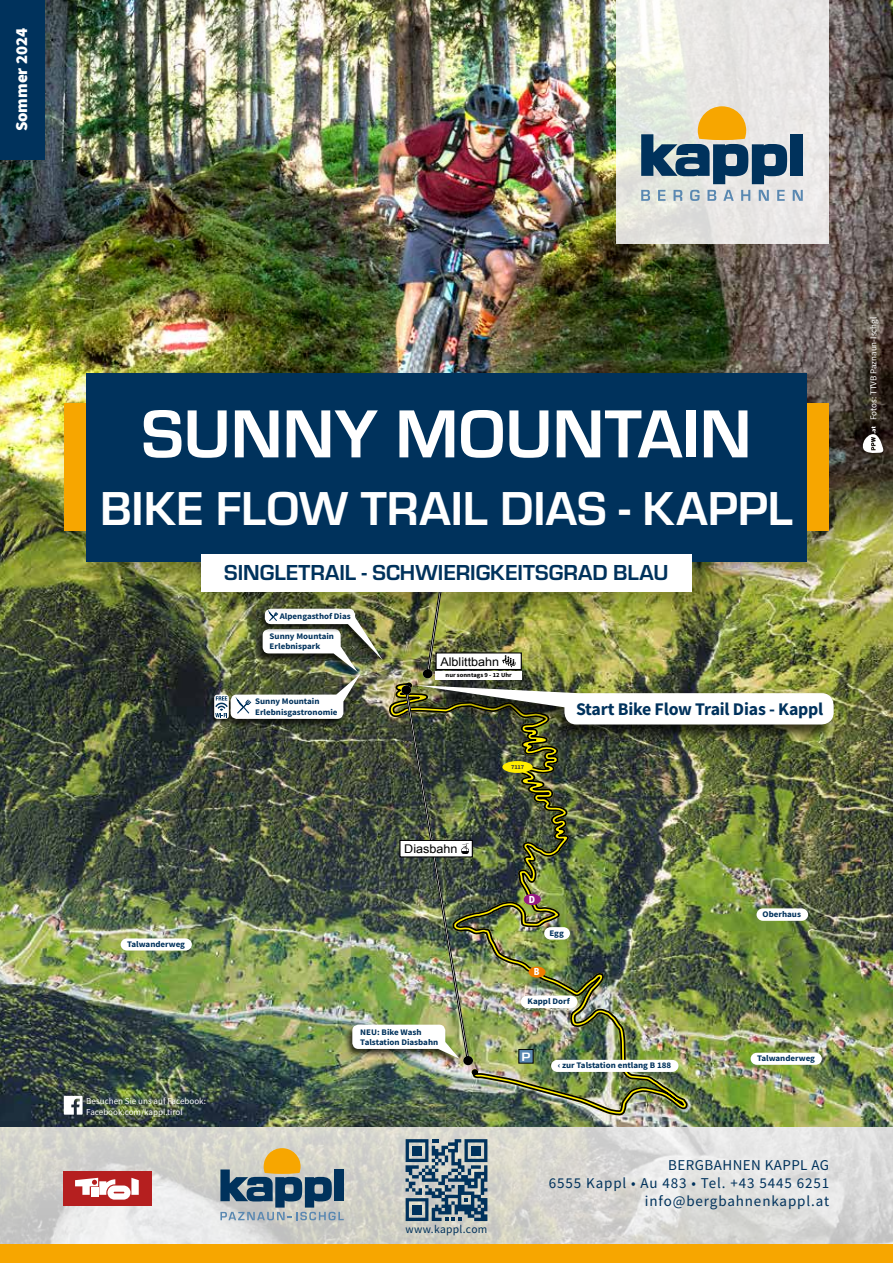
<style>
.page{position:relative;width:893px;height:1263px;background:#fff}
.page>*{position:absolute;margin:0;border:0;box-sizing:border-box;transform-origin:0 0}
.t1{font:700 70.35px "Eurostile";color:#fff}
.t2{font:700 49.35px "Eurostile";color:#fff}
.t3{font:700 22.5px "Eurostile";color:#00325c}
.t4{font:700 17.85px "Source Sans Pro";letter-spacing:-.01em;color:#00325c}
.t5{font:900 16.8px "Source Sans Pro";color:#fff}
.t6{font:15px/18px "Source Sans Pro";letter-spacing:.06em;color:#00325c;text-align:right}
.t7{font:700 12.6px "Eurostile";color:#fff;scale:1.17 1}
.t8{font:12px "Arial";color:#000;scale:1.05 1}
.t9{font:11.55px "Source Sans Pro";letter-spacing:.03em;color:#00325c}
.t10{font:700 10.05px "Avenir Next Condensed";color:#fff;scale:1.05 1}
.t11{font:9px/10.5px "Source Sans Pro";color:#fff}
.t12{font:700 8.55px/10.2px "Source Sans Pro";color:#00325c;scale:1.05 1}
.t13{font:700 6.15px "Source Sans Pro";color:#000;scale:1.05 1}
.t14{font:700 6.15px "Source Sans Pro";color:#3c3c3b;scale:1.05 1}
</style>
<div class="page">
<img style="left:0;top:1127px;width:893px;height:117px">
<img style="left:0;top:570px;width:893px;height:557px">
<img style="left:387px;top:1075px;width:298px;height:52px">
<div style="left:210px;top:694px;width:20px;height:29px;background:#000;opacity:.75"></div>
<svg style="left:214px;top:695px;width:15px;height:24px"></svg>
<div style="left:121px;top:938px;width:71px;height:12px;background:#fff;border-radius:6px"></div>
<img style="left:0;top:0;width:893px;height:570px">
<div style="left:856px;top:420px;width:34px;height:40px;background:#000;opacity:.75"></div>
<svg style="left:862px;top:426px;width:21px;height:28px"></svg>
<div style="left:0;top:0;width:45px;height:159px;background:#00325c"></div>
<div style="left:0;top:1244px;width:893px;height:19px;background:#f7a600"></div>
<svg style="left:406px;top:1139px;width:81px;height:82px;background:#698192"></svg>
<div style="left:471px;top:1146px;width:10px;height:9px;background:#00325c"></div>
<div style="left:412px;top:1146px;width:10px;height:9px;background:#00325c"></div>
<div style="left:412px;top:1205px;width:10px;height:9px;background:#00325c"></div>
<div style="left:54px;top:364px;width:803px;height:255px;background:#000;opacity:.25"></div>
<div style="left:64px;top:403px;width:22px;height:127px;background:#f7a600"></div>
<div style="left:807px;top:403px;width:22px;height:127px;background:#f7a600"></div>
<div style="left:86px;top:373px;width:721px;height:189px;background:#00325c"></div>
<div style="left:201px;top:554px;width:490px;height:37px;background:#fff"></div>
<svg style="left:64px;top:1096px;width:19px;height:19px"></svg>
<img style="left:215px;top:503px;width:619px;height:572px">
<svg style="left:616px;top:0;width:212px;height:244px;background:#e8e8e4"></svg>
<div style="left:63px;top:1172px;width:88px;height:34px;background:#b51f1f"></div>
<svg style="left:75px;top:1178px;width:64px;height:21px"></svg>
<div style="left:791px;top:134px;width:12px;height:42px;background:#00325c"></div>
<svg style="left:641px;top:106px;width:146px;height:78px;background:#97a098"></svg>
<svg style="left:641px;top:190px;width:9px;height:11px"></svg>
<svg style="left:658px;top:190px;width:7px;height:11px"></svg>
<svg style="left:673px;top:190px;width:9px;height:11px"></svg>
<svg style="left:690px;top:190px;width:10px;height:11px"></svg>
<svg style="left:707px;top:190px;width:9px;height:11px"></svg>
<svg style="left:723px;top:190px;width:11px;height:11px"></svg>
<svg style="left:741px;top:190px;width:9px;height:11px"></svg>
<svg style="left:759px;top:190px;width:10px;height:11px"></svg>
<svg style="left:777px;top:190px;width:8px;height:11px"></svg>
<svg style="left:793px;top:190px;width:10px;height:11px"></svg>
<svg style="left:220px;top:1148px;width:124px;height:72px;background:#939c97"></svg>
<h3 class="t5" style="left:10px;top:131px;width:105px;rotate:-90deg">Sommer 2024</h3>
<h1 class="t1" style="left:141px;top:395px;width:612px">SUNNY MOUNTAIN</h1>
<h2 class="t2" style="left:100px;top:481px;width:694px">BIKE FLOW TRAIL DIAS - KAPPL</h2>
<h3 class="t3" style="left:224px;top:560px;width:446px">SINGLETRAIL - SCHWIERIGKEITSGRAD BLAU</h3>
<p class="t12" style="left:280px;top:611px;width:69px">Alpengasthof Dias</p>
<p class="t12" style="left:127px;top:939px;width:57px">Talwanderweg</p>
<p class="t11" style="left:86px;top:1096px;width:121px">Besuchen Sie uns auf Facebook:<br>Facebook.com/kappl.tirol</p>
<p class="t12" style="left:270px;top:631px;width:63px">Sunny Mountain<br>Erlebnispark</p>
<p class="t12" style="left:255px;top:696px;width:80px">Sunny Mountain<br>Erlebnisgastronomie</p>
<h3 class="t8" style="left:440px;top:654px;width:58px">Alblittbahn</h3>
<p class="t13" style="left:446px;top:671px;width:64px">nur sonntags 9 - 12 Uhr</p>
<p class="t14" style="left:511px;top:763px;width:14px">7117</p>
<h3 class="t4" style="left:576px;top:697px;width:249px">Start Bike Flow Trail Dias - Kappl</h3>
<h3 class="t8" style="left:404px;top:841px;width:52px">Diasbahn</h3>
<p class="t12" style="left:360px;top:1027px;width:76px">NEU: Bike Wash<br>Talstation Diasbahn</p>
<p class="t10" style="left:529px;top:893px;width:7px">D</p>
<p class="t12" style="left:549px;top:928px;width:15px">Egg</p>
<p class="t10" style="left:534px;top:966px;width:7px">B</p>
<p class="t12" style="left:528px;top:996px;width:42px">Kappl Dorf</p>
<h3 class="t7" style="left:521px;top:1050px;width:9px">P</h3>
<p class="t12" style="left:558px;top:1060px;width:110px">‹ zur Talstation entlang B 188</p>
<p class="t12" style="left:763px;top:909px;width:38px">Oberhaus</p>
<p class="t12" style="left:757px;top:1053px;width:57px">Talwanderweg</p>
<h3 class="t9" style="left:406px;top:1222px;width:83px">www.kappl.com</h3>
<h3 class="t6" style="left:549px;top:1156px;width:282px">BERGBAHNEN KAPPL AG<br>6555 Kappl • Au 483 • Tel. +43 5445 6251 info@bergbahnenkappl.at</h3>
<p class="t11" style="left:868px;top:420px;width:105px;rotate:-90deg">Fotos: TTVB Paznaun-Ischgl</p>
</div>
